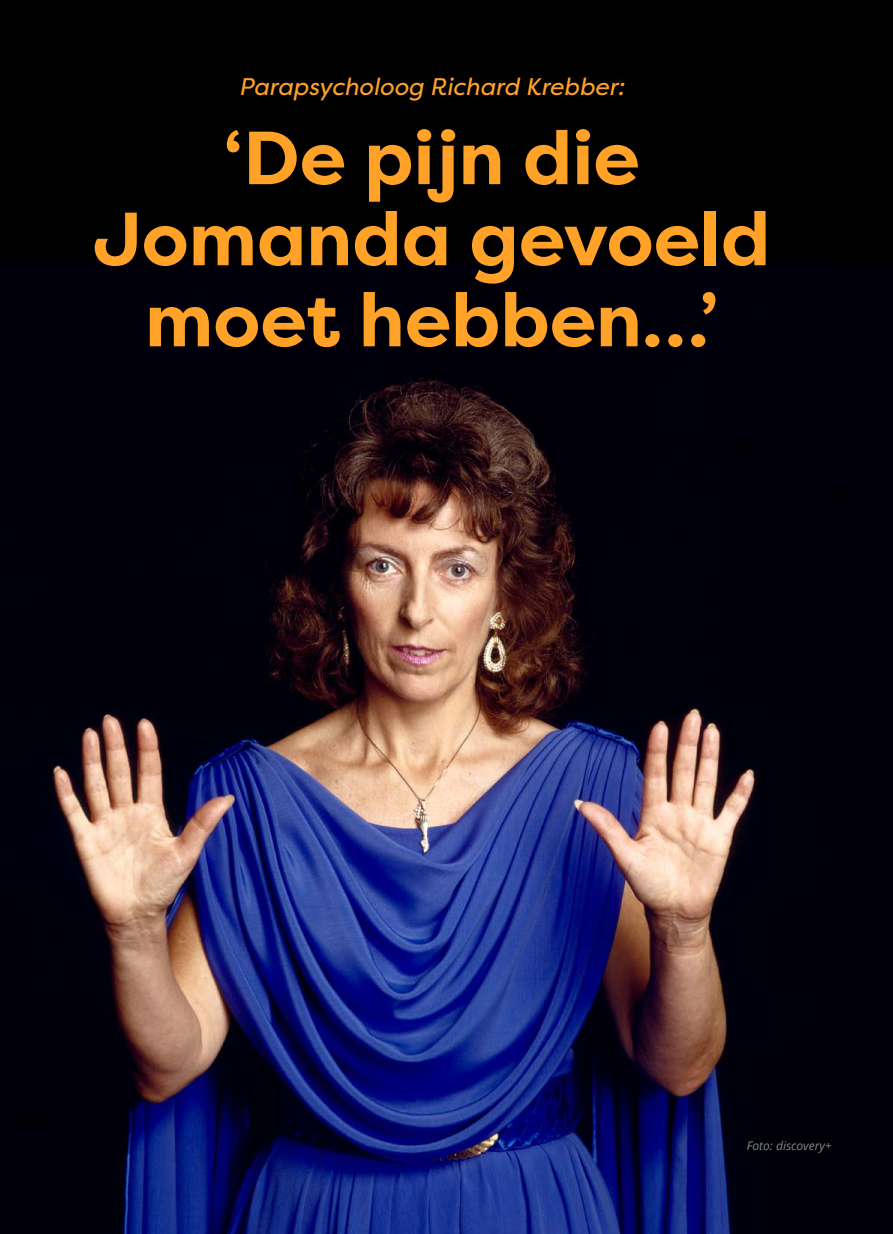
<style>
.page{position:relative;width:893px;height:1234px;background:#fff}
.page>*{position:absolute;margin:0;border:0;box-sizing:border-box;transform-origin:0 0}
.t1{font:700 75px/81px "Filson Pro";color:#ffa227;text-align:center}
.t2{font:italic 24px "Filson Pro";color:#ffa227}
.t3{font:italic 12px "Open Sans";color:#868786}
</style>
<div class="page">
<div style="left:0;top:0;width:893px;height:1233px;background:#000001"></div>
<img style="left:0;top:375px;width:767px;height:858px">
<p class="t2" style="left:239px;top:70px;width:387px">Parapsycholoog Richard Krebber:</p>
<p class="t1" style="left:93px;top:118px;width:679px">‘De pijn die<br>Jomanda gevoeld moet hebben…’</p>
<p class="t3" style="left:747px;top:1136px;width:86px">Foto: discovery+</p>
</div>
